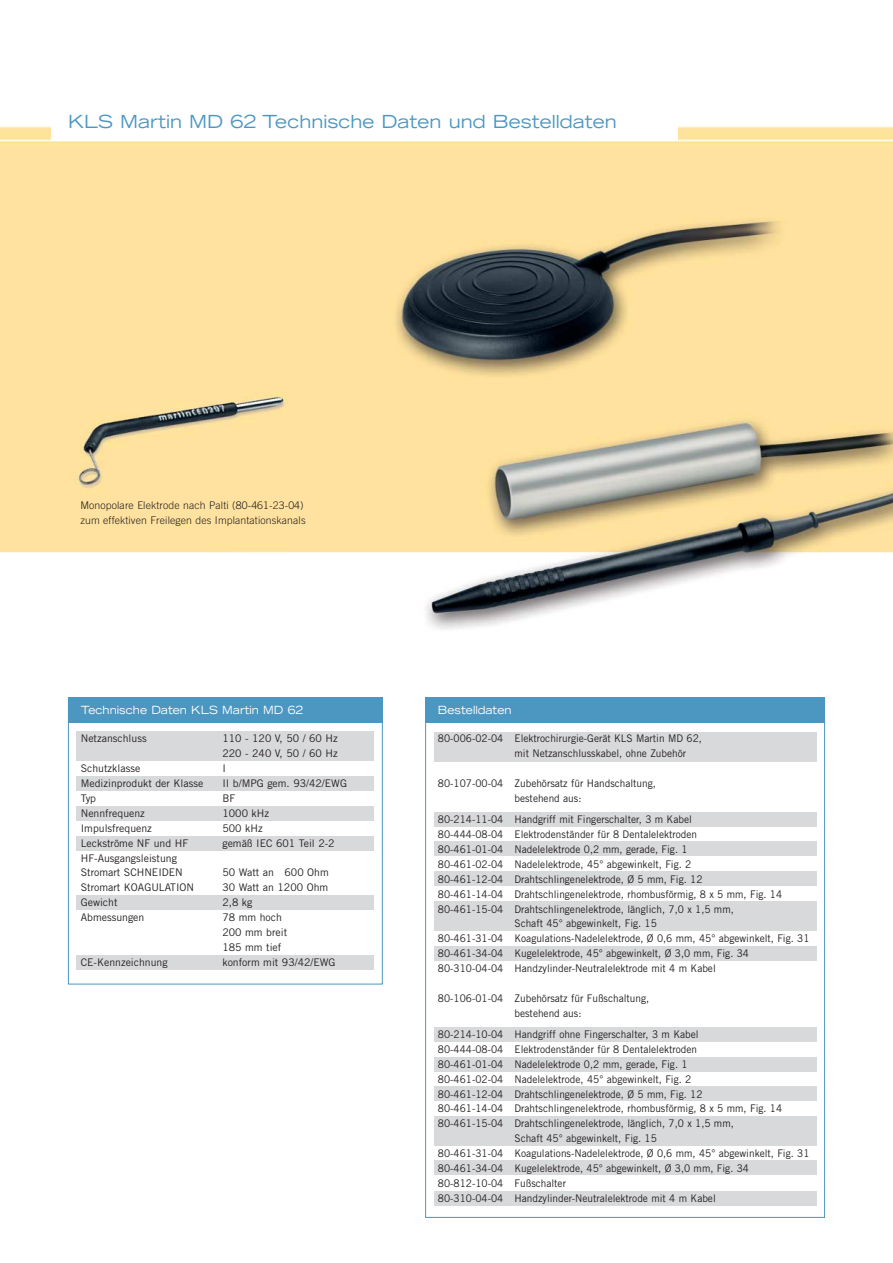
<style>
.page{position:relative;width:893px;height:1263px;background:#fff}
.page>*{position:absolute;margin:0;border:0;box-sizing:border-box;transform-origin:0 0}
.t1{font:expanded 18px "Trade Gothic LH";color:#4c97c1}
.t2{font:expanded 11.25px "Trade Gothic LH";color:#fff;scale:.95 1}
.t3{font:10.5px/14.9px "Trade Gothic";color:#231f20;scale:.96 1}
.t4{font:10.5px/14.9px "Trade Gothic";color:#231f20}
.t5{font:300 10.5px/14.2px "Trade Gothic";letter-spacing:.01em;color:#231f20}
</style>
<div class="page">
<img style="left:0;top:126px;width:893px;height:503px">
<div style="left:51px;top:115px;width:626px;height:25px;background:#fff"></div>
<div style="left:77px;top:731px;width:297px;height:30px;background:#d8d9db"></div>
<div style="left:77px;top:776px;width:297px;height:15px;background:#d8d9db"></div>
<div style="left:77px;top:806px;width:297px;height:15px;background:#d8d9db"></div>
<div style="left:77px;top:836px;width:297px;height:14px;background:#d8d9db"></div>
<div style="left:77px;top:895px;width:297px;height:15px;background:#d8d9db"></div>
<div style="left:77px;top:955px;width:297px;height:15px;background:#d8d9db"></div>
<div style="left:68px;top:697px;width:315px;height:26px;background:#4c97c1"></div>
<div style="left:434px;top:732px;width:382px;height:30px;background:#d8d9db"></div>
<div style="left:434px;top:812px;width:382px;height:14px;background:#d8d9db"></div>
<div style="left:434px;top:841px;width:382px;height:15px;background:#d8d9db"></div>
<div style="left:434px;top:871px;width:382px;height:15px;background:#d8d9db"></div>
<div style="left:434px;top:901px;width:382px;height:30px;background:#d8d9db"></div>
<div style="left:434px;top:946px;width:382px;height:15px;background:#d8d9db"></div>
<div style="left:434px;top:1027px;width:382px;height:15px;background:#d8d9db"></div>
<div style="left:434px;top:1057px;width:382px;height:14px;background:#d8d9db"></div>
<div style="left:434px;top:1086px;width:382px;height:15px;background:#d8d9db"></div>
<div style="left:434px;top:1116px;width:382px;height:30px;background:#d8d9db"></div>
<div style="left:434px;top:1160px;width:382px;height:15px;background:#d8d9db"></div>
<div style="left:434px;top:1191px;width:382px;height:15px;background:#d8d9db"></div>
<div style="left:425px;top:697px;width:400px;height:26px;background:#4c97c1"></div>
<img style="left:23px;top:311px;width:304px;height:251px">
<h1 class="t1" style="left:68px;top:115px;width:550px">KLS Martin MD 62 Technische Daten und Bestelldaten</h1>
<p class="t5" style="left:80px;top:499px;width:227px">Monopolare Elektrode nach Palti (80-461-23-04) zum effektiven Freilegen des Implantationskanals</p>
<p class="t2" style="left:81px;top:706px;width:236px">Technische Daten KLS Martin MD 62</p>
<p class="t4" style="left:81px;top:732px;width:67px">Netzanschluss</p>
<p class="t4" style="left:222px;top:732px;width:117px">110 - 120 V, 50 / 60 Hz<br>220 - 240 V, 50 / 60 Hz</p>
<p class="t4" style="left:81px;top:762px;width:61px">Schutzklasse</p>
<p class="t4" style="left:222px;top:762px;width:5px">I</p>
<p class="t4" style="left:81px;top:777px;width:124px">Medizinprodukt der Klasse</p>
<p class="t4" style="left:222px;top:777px;width:126px">II b/MPG gem. 93/42/EWG</p>
<p class="t4" style="left:81px;top:792px;width:17px">Typ</p>
<p class="t4" style="left:222px;top:792px;width:14px">BF</p>
<p class="t4" style="left:81px;top:807px;width:66px">Nennfrequenz</p>
<p class="t4" style="left:222px;top:807px;width:48px">1000 kHz</p>
<p class="t4" style="left:81px;top:821px;width:73px">Impulsfrequenz</p>
<p class="t4" style="left:222px;top:821px;width:42px">500 kHz</p>
<p class="t4" style="left:81px;top:836px;width:109px">Leckströme NF und HF</p>
<p class="t4" style="left:222px;top:836px;width:114px">gemäß IEC 601 Teil 2-2</p>
<p class="t4" style="left:81px;top:851px;width:104px">HF-Ausgangsleistung<br>Stromart SCHNEIDEN</p>
<p class="t4" style="left:222px;top:866px;width:108px">50 Watt an 600 Ohm</p>
<p class="t4" style="left:81px;top:881px;width:115px">Stromart KOAGULATION</p>
<p class="t4" style="left:222px;top:881px;width:107px">30 Watt an 1200 Ohm</p>
<p class="t4" style="left:81px;top:896px;width:38px">Gewicht</p>
<p class="t4" style="left:222px;top:896px;width:32px">2,8 kg</p>
<p class="t4" style="left:81px;top:911px;width:65px">Abmessungen</p>
<p class="t4" style="left:222px;top:911px;width:66px">78 mm hoch<br>200 mm breit<br>185 mm tief</p>
<p class="t4" style="left:81px;top:955px;width:88px">CE-Kennzeichnung</p>
<p class="t4" style="left:222px;top:955px;width:115px">konform mit 93/42/EWG</p>
<p class="t2" style="left:438px;top:706px;width:79px">Bestelldaten</p>
<p class="t3" style="left:514px;top:732px;width:197px;text-indent:-77px">80-006-02-04 Elektrochirurgie-Gerät KLS Martin MD 62, mit Netzanschlusskabel, ohne Zubehör</p>
<p class="t3" style="left:438px;top:777px;width:229px;text-align:center">80-107-00-04 Zubehörsatz für Handschaltung, bestehend aus:</p>
<p class="t3" style="left:438px;top:813px;width:266px">80-214-11-04 Handgriff mit Fingerschalter, 3 m Kabel</p>
<p class="t3" style="left:438px;top:828px;width:271px">80-444-08-04 Elektrodenständer für 8 Dentalelektroden</p>
<p class="t3" style="left:438px;top:843px;width:262px">80-461-01-04 Nadelelektrode 0,2 mm, gerade, Fig. 1</p>
<p class="t3" style="left:438px;top:858px;width:265px">80-461-02-04 Nadelelektrode, 45° abgewinkelt, Fig. 2</p>
<p class="t3" style="left:438px;top:872px;width:277px">80-461-12-04 Drahtschlingenelektrode, Ø 5 mm, Fig. 12</p>
<p class="t3" style="left:438px;top:887px;width:360px">80-461-14-04 Drahtschlingenelektrode, rhombusförmig, 8 x 5 mm, Fig. 14</p>
<p class="t3" style="left:438px;top:902px;width:310px">80-461-15-04 Drahtschlingenelektrode, länglich, 7,0 x 1,5 mm,</p>
<p class="t3" style="left:514px;top:917px;width:150px">Schaft 45° abgewinkelt, Fig. 15</p>
<p class="t3" style="left:438px;top:932px;width:389px">80-461-31-04 Koagulations-Nadelelektrode, Ø 0,6 mm, 45° abgewinkelt, Fig. 31</p>
<p class="t3" style="left:438px;top:947px;width:326px">80-461-34-04 Kugelelektrode, 45° abgewinkelt, Ø 3,0 mm, Fig. 34</p>
<p class="t3" style="left:438px;top:962px;width:291px">80-310-04-04 Handzylinder-Neutralelektrode mit 4 m Kabel</p>
<p class="t3" style="left:514px;top:992px;width:142px;text-indent:-77px">80-106-01-04 Zubehörsatz für Fußschaltung, bestehend aus:</p>
<p class="t3" style="left:438px;top:1028px;width:273px">80-214-10-04 Handgriff ohne Fingerschalter, 3 m Kabel</p>
<p class="t3" style="left:438px;top:1043px;width:271px">80-444-08-04 Elektrodenständer für 8 Dentalelektroden</p>
<p class="t3" style="left:438px;top:1057px;width:262px">80-461-01-04 Nadelelektrode 0,2 mm, gerade, Fig. 1</p>
<p class="t3" style="left:438px;top:1072px;width:265px">80-461-02-04 Nadelelektrode, 45° abgewinkelt, Fig. 2</p>
<p class="t3" style="left:438px;top:1087px;width:277px">80-461-12-04 Drahtschlingenelektrode, Ø 5 mm, Fig. 12</p>
<p class="t3" style="left:438px;top:1102px;width:360px">80-461-14-04 Drahtschlingenelektrode, rhombusförmig, 8 x 5 mm, Fig. 14</p>
<p class="t3" style="left:438px;top:1117px;width:310px">80-461-15-04 Drahtschlingenelektrode, länglich, 7,0 x 1,5 mm,</p>
<p class="t3" style="left:514px;top:1132px;width:150px">Schaft 45° abgewinkelt, Fig. 15</p>
<p class="t3" style="left:438px;top:1147px;width:389px">80-461-31-04 Koagulations-Nadelelektrode, Ø 0,6 mm, 45° abgewinkelt, Fig. 31</p>
<p class="t3" style="left:438px;top:1162px;width:326px">80-461-34-04 Kugelelektrode, 45° abgewinkelt, Ø 3,0 mm, Fig. 34</p>
<p class="t3" style="left:438px;top:1176px;width:135px">80-812-10-04 Fußschalter</p>
<p class="t3" style="left:438px;top:1191px;width:291px">80-310-04-04 Handzylinder-Neutralelektrode mit 4 m Kabel</p>
</div>
